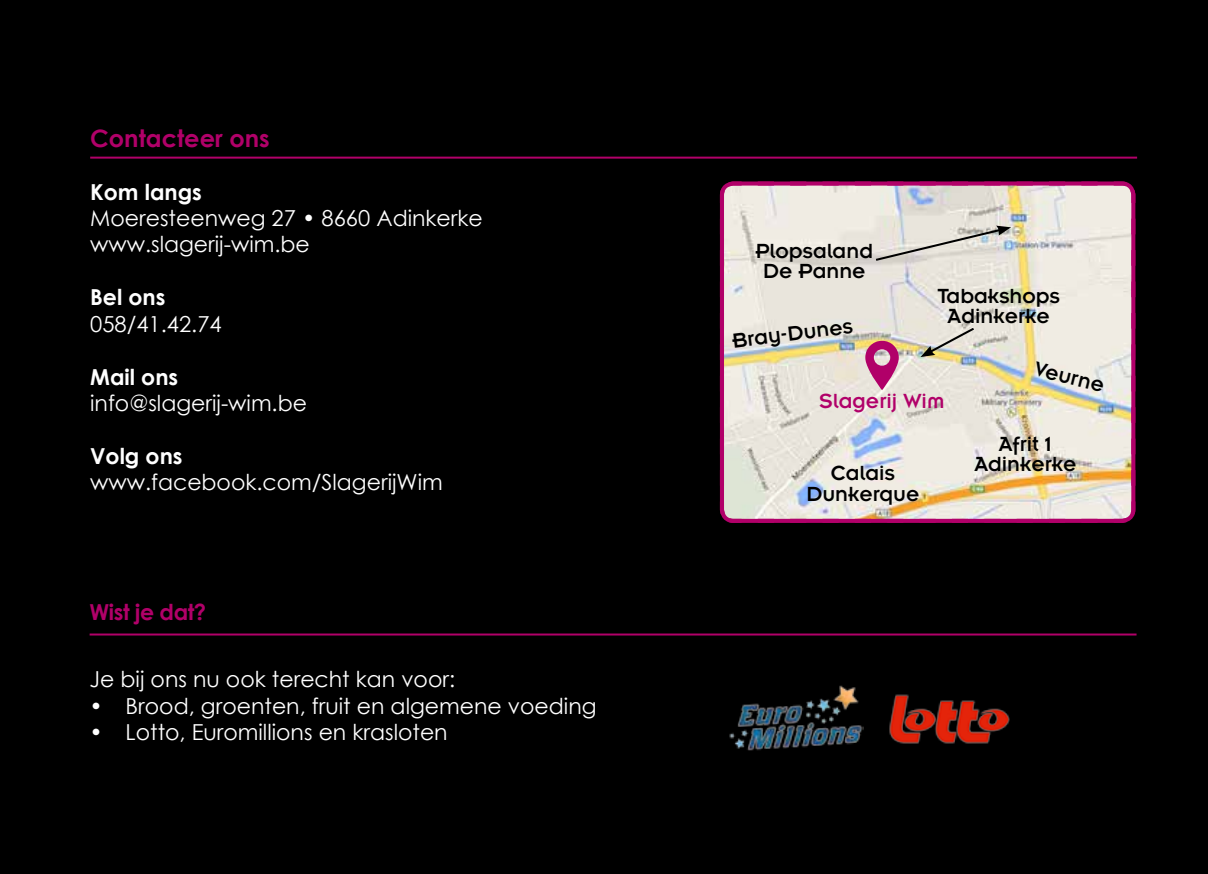
<style>
.page{position:relative;width:1208px;height:874px;background:#fff}
.page>*{position:absolute;margin:0;border:0;box-sizing:border-box;transform-origin:0 0}
.t1{font:700 24px "Century Gothic";color:#b10069}
.t2{font:22.6px/20.2px "Insignia LT Std";color:#000;text-align:center}
.t3{font:22.6px "Insignia LT Std";color:#b10069}
.t4{font:22px/26.4px "Century Gothic";color:#fff}
.t5{font:700 22px "Century Gothic";color:#fff}
.t6{font:700 22px "Century Gothic";letter-spacing:-.02em;color:#b10069}
</style>
<div class="page">
<div style="left:0;top:0;width:1208px;height:873px;background:#000"></div>
<hr style="left:90px;top:633px;width:1046px;height:2px;background:#b10069">
<hr style="left:90px;top:156px;width:1047px;height:2px;background:#b10069">
<img style="left:719px;top:181px;width:417px;height:342px">
<svg style="left:865px;top:340px;width:33px;height:50px;background:#ca6795"></svg>
<svg style="left:920px;top:326px;width:56px;height:31px;background:#ccc9bb"></svg>
<svg style="left:873px;top:225px;width:138px;height:37px;background:#d2d0ca"></svg>
<img style="left:729px;top:685px;width:134px;height:66px">
<img style="left:889px;top:694px;width:121px;height:50px">
<p class="t1" style="left:90px;top:120px;width:181px">Contacteer ons</p>
<p class="t5" style="left:90px;top:175px;width:113px">Kom langs</p>
<p class="t4" style="left:90px;top:204px;width:394px">Moeresteenweg 27 • 8660 Adinkerke www.slagerij-wim.be</p>
<p class="t5" style="left:90px;top:280px;width:77px">Bel ons</p>
<p class="t4" style="left:90px;top:310px;width:133px">058/41.42.74</p>
<p class="t5" style="left:90px;top:359px;width:89px">Mail ons</p>
<p class="t4" style="left:90px;top:389px;width:218px">info@slagerij-wim.be</p>
<p class="t5" style="left:90px;top:439px;width:94px">Volg ons</p>
<p class="t4" style="left:90px;top:468px;width:354px">www.facebook.com/SlagerijWim</p>
<p class="t6" style="left:90px;top:595px;width:118px">Wist je dat?</p>
<p class="t4" style="left:90px;top:665px;width:367px">Je bij ons nu ook terecht kan voor:</p>
<p class="t4" style="left:90px;top:691px;width:508px">• Brood, groenten, fruit en algemene voeding</p>
<p class="t4" style="left:90px;top:718px;width:360px">• Lotto, Euromillions en krasloten</p>
<p class="t2" style="left:755px;top:241px;width:119px">Plopsaland<br>De Panne</p>
<p class="t2" style="left:937px;top:286px;width:124px">Tabakshops<br>Adinkerke</p>
<p class="t2" style="left:1037px;top:358px;width:73px;rotate:14deg">Veurne</p>
<p class="t2" style="left:731px;top:330px;width:123px;rotate:-7deg">Bray-Dunes</p>
<p class="t3" style="left:819px;top:389px;width:127px">Slagerij Wim</p>
<p class="t2" style="left:806px;top:463px;width:115px">Calais<br>Dunkerque</p>
<p class="t2" style="left:974px;top:433px;width:104px">Afrit 1<br>Adinkerke</p>
</div>
